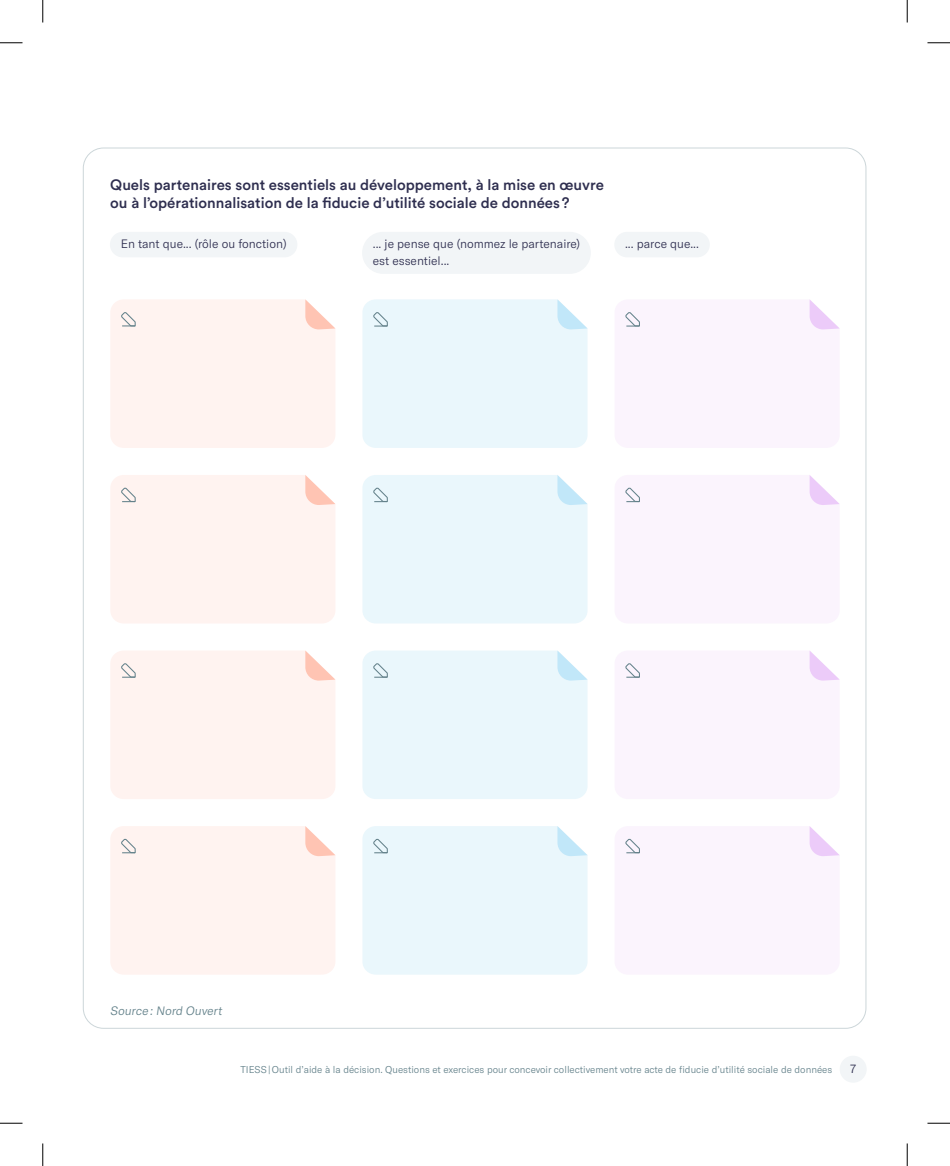
<style>
.page{position:relative;width:950px;height:1166px;background:#fff}
.page>*{position:absolute;margin:0;border:0;box-sizing:border-box;transform-origin:0 0}
.t1{font:500 15px/18px "Circular Std";color:#2e2e4f}
.t2{font:300 12px/16.5px "GT America";color:#2e2e4f}
.t3{font:300 12px "GT America";color:#63818a}
.t4{font:300 9.75px "GT America";color:#63818a}
</style>
<div class="page">
<div style="left:839px;top:1055px;width:27px;height:27px;background:#f2f5f7;border-radius:50%"></div>
<div style="left:110px;top:232px;width:187px;height:25px;background:#f2f5f7;border-radius:13px"></div>
<div style="left:362px;top:232px;width:229px;height:42px;background:#f2f5f7;border-radius:21px"></div>
<div style="left:614px;top:232px;width:95px;height:25px;background:#f2f5f7;border-radius:13px"></div>
<div style="left:110px;top:299px;width:225px;height:149px;background:#fff3f0"></div>
<div style="left:110px;top:475px;width:225px;height:148px;background:#fff3f0"></div>
<div style="left:110px;top:650px;width:225px;height:149px;background:#fff3f0"></div>
<div style="left:110px;top:826px;width:225px;height:148px;background:#fff3f0"></div>
<div style="left:362px;top:299px;width:225px;height:149px;background:#eaf7fc"></div>
<div style="left:362px;top:475px;width:225px;height:148px;background:#eaf7fc"></div>
<div style="left:362px;top:650px;width:225px;height:149px;background:#eaf7fc"></div>
<div style="left:362px;top:826px;width:225px;height:148px;background:#eaf7fc"></div>
<div style="left:615px;top:299px;width:224px;height:149px;background:#fbf4fd"></div>
<div style="left:615px;top:475px;width:224px;height:148px;background:#fbf4fd"></div>
<div style="left:615px;top:650px;width:224px;height:149px;background:#fbf4fd"></div>
<div style="left:615px;top:826px;width:224px;height:148px;background:#fbf4fd"></div>
<svg style="left:0;top:42px;width:22px;height:1px"></svg>
<svg style="left:927px;top:42px;width:23px;height:1px"></svg>
<svg style="left:0;top:1122px;width:22px;height:1px"></svg>
<svg style="left:927px;top:1122px;width:23px;height:1px"></svg>
<svg style="left:42px;top:0;width:1px;height:22px"></svg>
<svg style="left:42px;top:1143px;width:1px;height:23px"></svg>
<svg style="left:906px;top:0;width:1px;height:22px"></svg>
<svg style="left:906px;top:1143px;width:1px;height:23px"></svg>
<p class="t1" style="left:110px;top:175px;width:495px">Quels partenaires sont essentiels au développement, à la mise en œuvre ou à l’opérationnalisation de la fiducie d’utilité sociale de données?</p>
<p class="t2" style="left:121px;top:236px;width:167px">En tant que... (rôle ou fonction)</p>
<p class="t2" style="left:373px;top:236px;width:209px">... je pense que (nommez le partenaire) est essentiel...</p>
<p class="t2" style="left:625px;top:236px;width:75px">... parce que...</p>
<p class="t3" style="left:110px;top:1004px;width:115px">Source : Nord Ouvert</p>
<p class="t4" style="left:240px;top:1063px;width:593px">TIESS | Outil d’aide à la décision. Questions et exercices pour concevoir collectivement votre acte de fiducie d’utilité sociale de données</p>
<p class="t2" style="left:850px;top:1060px;width:7px">7</p>
</div>
